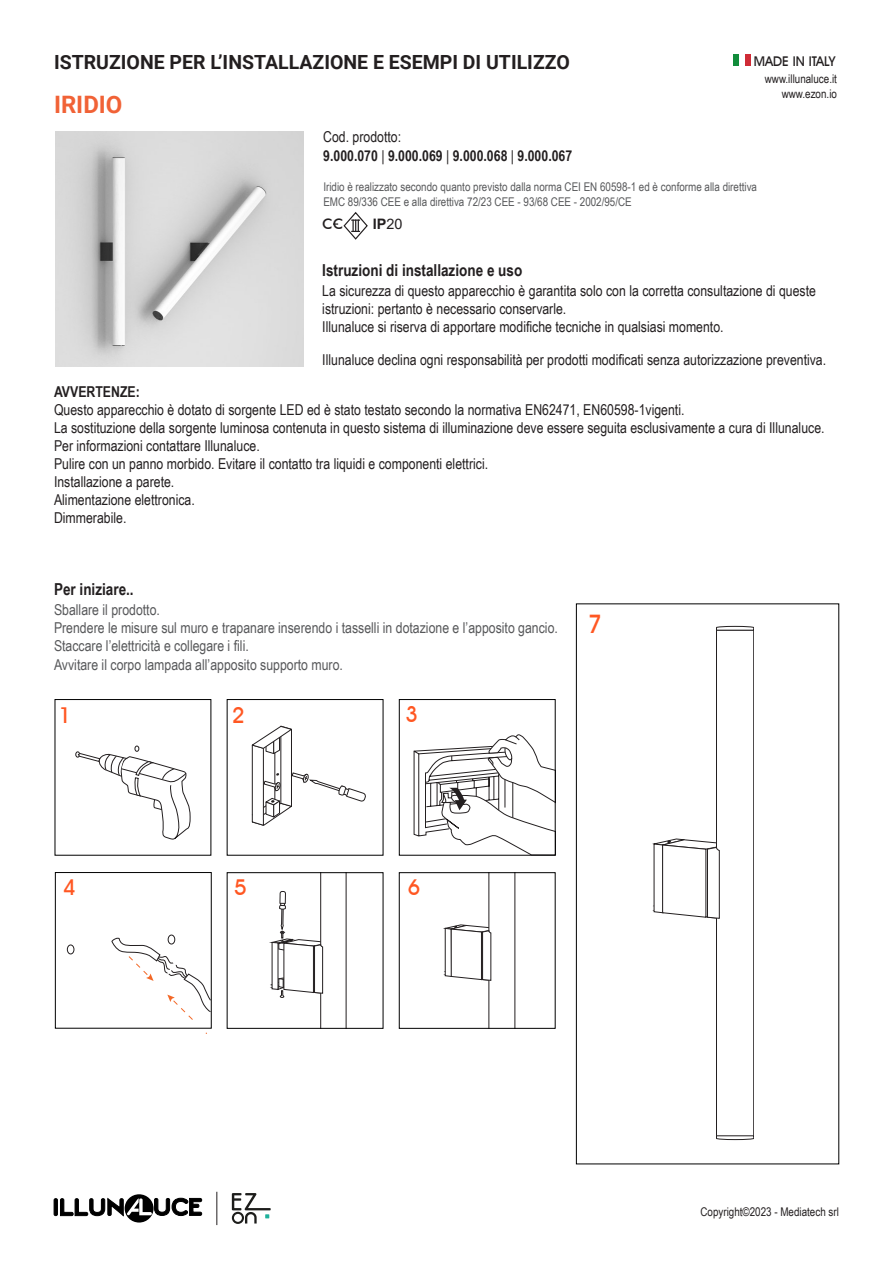
<style>
.page{position:relative;width:893px;height:1263px;background:#fff}
.page>*{position:absolute;margin:0;border:0;box-sizing:border-box;transform-origin:0 0}
.t1{font:500 25.5px "Avant Garde IT Cby BT";color:#ff5722}
.t2{font:700 24px "Roboto";color:#f16236}
.t3{font:500 21.9px "Avant Garde IT Cby BT";color:#ff5722}
.t4{font:700 19.5px "Roboto";color:#231f20}
.t5{font:700 16.5px "Arial Narrow";color:#231f20}
.t6{font:15px/18px "Arial Narrow";color:#231f20}
.t7{font:15px "Arial Narrow";color:#57585a}
.t8{font:700 15px/19.5px "Arial Narrow";color:#231f20}
.t9{font:700 14.4px "Arial";color:#231f20}
.t10{font:500 14.4px "Futura BT";color:#231f20}
.t11{font:500 13.5px "Avant Garde IT Cby BT";color:#231f20}
.t12{font:12px/15px "Arial Narrow";color:#57585a}
.t13{font:12px/14.4px "Arial Narrow";color:#231f20;text-align:right}
.s1{font-weight:400}
.s2{font-weight:700}
</style>
<div class="page">
<svg style="left:232px;top:1193px;width:39px;height:31px"></svg>
<div style="left:733px;top:54px;width:6px;height:12px;background:#118c3b"></div>
<div style="left:745px;top:54px;width:6px;height:12px;background:#cf2b36"></div>
<div style="left:125px;top:1194px;width:29px;height:28px;background:#000;border-radius:50%"></div>
<svg style="left:54px;top:1198px;width:148px;height:18px"></svg>
<hr style="left:217px;top:1192px;width:1px;height:33px;background:#231f20">
<svg style="left:333px;top:212px;width:35px;height:28px"></svg>
<img style="left:55px;top:131px;width:249px;height:235px">
<svg style="left:76px;top:746px;width:114px;height:93px"></svg>
<svg style="left:414px;top:734px;width:142px;height:121px"></svg>
<div style="left:716px;top:630px;width:38px;height:506px;background:#fff;border:1px solid #231f20"></div>
<svg style="left:716px;top:1135px;width:38px;height:5px"></svg>
<svg style="left:716px;top:626px;width:38px;height:4px"></svg>
<svg style="left:653px;top:839px;width:67px;height:79px"></svg>
<div style="left:67px;top:945px;width:7px;height:9px;border:1px solid #231f20;border-radius:50%"></div>
<div style="left:168px;top:935px;width:7px;height:9px;border:1px solid #231f20;border-radius:50%"></div>
<svg style="left:112px;top:937px;width:97px;height:83px"></svg>
<svg style="left:251px;top:726px;width:115px;height:100px"></svg>
<svg style="left:270px;top:874px;width:76px;height:152px"></svg>
<div style="left:399px;top:699px;width:156px;height:156px;border:1px solid #000001"></div>
<div style="left:55px;top:872px;width:156px;height:156px;border:1px solid #000001"></div>
<svg style="left:444px;top:874px;width:71px;height:152px"></svg>
<div style="left:399px;top:872px;width:156px;height:156px;border:1px solid #000001"></div>
<div style="left:576px;top:604px;width:263px;height:560px;border:1px solid #000001"></div>
<h3 class="t4" style="left:54px;top:48px;width:517px">ISTRUZIONE PER L’INSTALLAZIONE E ESEMPI DI UTILIZZO</h3>
<p class="t2" style="left:54px;top:87px;width:70px">IRIDIO</p>
<p class="t8" style="left:323px;top:126px;width:251px"><span class="s1">Cod. prodotto:<br></span>9.000.070 <span class="s1">|</span> 9.000.069 <span class="s1">|</span> 9.000.068 <span class="s1">|</span> 9.000.067</p>
<p class="t11" style="left:754px;top:53px;width:83px">MADE IN ITALY</p>
<p class="t13" style="left:765px;top:71px;width:74px">www.illunaluce.it www.ezon.io</p>
<p class="t12" style="left:323px;top:178px;width:435px">Iridio è realizzato secondo quanto previsto dalla norma CEI EN 60598-1 ed è conforme alla direttiva<br>EMC 89/336 CEE e alla direttiva 72/23 CEE - 93/68 CEE - 2002/95/CE</p>
<p class="t10" style="left:322px;top:215px;width:22px">CC</p>
<p class="t9" style="left:373px;top:213px;width:31px">IP<span class="s1">20</span></p>
<p class="t5" style="left:322px;top:258px;width:202px">Istruzioni di installazione e uso</p>
<p class="t6" style="left:322px;top:281px;width:495px">La sicurezza di questo apparecchio è garantita solo con la corretta consultazione di queste istruzioni: pertanto è necessario conservarle.</p>
<p class="t6" style="left:322px;top:317px;width:403px">Illunaluce si riserva di apportare modifiche tecniche in qualsiasi momento.</p>
<p class="t6" style="left:322px;top:350px;width:505px">Illunaluce declina ogni responsabilità per prodotti modificati senza autorizzazione preventiva.</p>
<p class="t6" style="left:54px;top:382px;width:632px"><span class="s2">AVVERTENZE:<br></span>Questo apparecchio è dotato di sorgente LED ed è stato testato secondo la normativa EN62471, EN60598-1vigenti.</p>
<p class="t6" style="left:54px;top:418px;width:772px">La sostituzione della sorgente luminosa contenuta in questo sistema di illuminazione deve essere seguita esclusivamente a cura di Illunaluce.</p>
<p class="t6" style="left:54px;top:436px;width:207px">Per informazioni contattare Illunaluce.</p>
<p class="t6" style="left:54px;top:454px;width:436px">Pulire con un panno morbido. Evitare il contatto tra liquidi e componenti elettrici.</p>
<p class="t6" style="left:54px;top:472px;width:122px">Installazione a parete.</p>
<p class="t6" style="left:54px;top:490px;width:142px">Alimentazione elettronica.</p>
<p class="t6" style="left:54px;top:508px;width:74px">Dimmerabile.</p>
<p class="t5" style="left:54px;top:576px;width:81px">Per iniziare..</p>
<p class="t7" style="left:54px;top:599px;width:107px">Sballare il prodotto.</p>
<p class="t7" style="left:54px;top:617px;width:505px">Prendere le misure sul muro e trapanare inserendo i tasselli in dotazione e l’apposito gancio.</p>
<p class="t7" style="left:54px;top:635px;width:196px">Staccare l’elettricità e collegare i fili.</p>
<p class="t7" style="left:54px;top:654px;width:291px">Avvitare il corpo lampada all’apposito supporto muro.</p>
<p class="t3" style="left:59px;top:702px;width:14px">1</p>
<p class="t3" style="left:232px;top:701px;width:14px">2</p>
<p class="t3" style="left:405px;top:701px;width:14px">3</p>
<p class="t1" style="left:587px;top:608px;width:16px">7</p>
<p class="t3" style="left:63px;top:874px;width:14px">4</p>
<p class="t3" style="left:234px;top:874px;width:14px">5</p>
<p class="t3" style="left:408px;top:874px;width:14px">6</p>
<p class="t13" style="left:700px;top:1204px;width:140px">Copyright©2023 - Mediatech srl</p>
</div>
